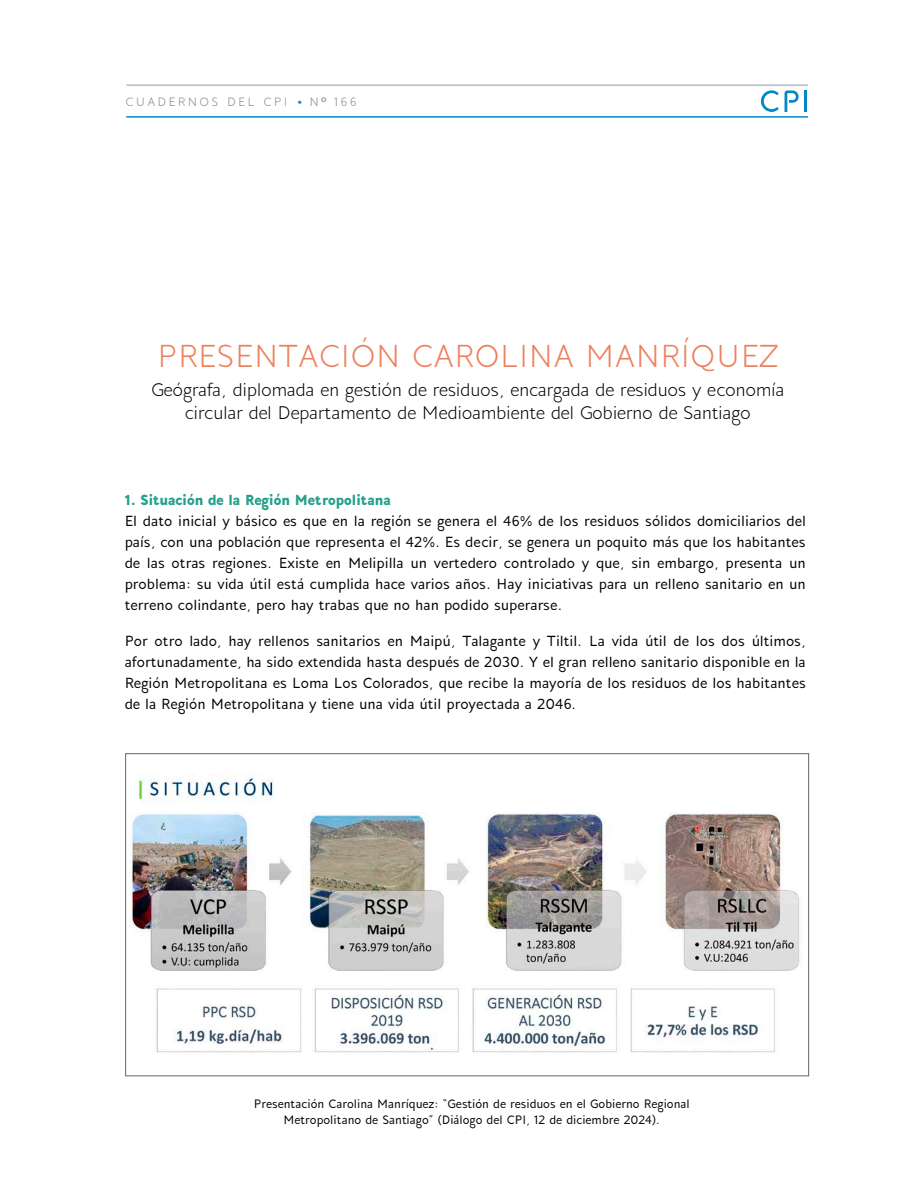
<style>
.page{position:relative;width:918px;height:1188px;background:#fff}
.page>*{position:absolute;margin:0;border:0;box-sizing:border-box;transform-origin:0 0}
.t1{font:39px "Andis";color:#ed815e}
.t2{font:22.5px/22.5px "Andis";letter-spacing:-.02em;color:#000;text-align:center}
.t3{font:500 18px/21px "Andis";color:#000;text-align:justify}
.t4{font:900 18px "Andis";color:#25a08b}
.t5{font:500 15px/16.5px "Andis";color:#000;text-align:center}
.t6{font:14.85px "Andis";letter-spacing:.15em;color:#868688}
.s1{font-family:"Century Gothic";font-size:10.2px;color:#0091ca}
.s2{font-family:"Myriad Pro"}
</style>
<div class="page">
<svg style="left:760px;top:90px;width:19px;height:22px"></svg>
<hr style="left:804px;top:90px;width:3px;height:22px;background:#0088c9">
<svg style="left:785px;top:90px;width:14px;height:22px"></svg>
<hr style="left:126px;top:85px;width:682px;height:1px;background:#9a9b9d">
<hr style="left:126px;top:116px;width:682px;height:2px;background:#0088c9">
<img style="left:129px;top:774px;width:671px;height:279px">
<p class="t6" style="left:125px;top:92px;width:233px">CUADERNOS DEL CPI <span class="s1">•</span> N<span class="s2">º</span> 166</p>
<h1 class="t1" style="left:157px;top:332px;width:623px">PRESENTACIÓN CAROLINA MANRÍQUEZ</h1>
<p class="t2" style="left:151px;top:378px;width:635px">Geógrafa, diplomada en gestión de residuos, encargada de residuos y economía circular del Departamento de Medioambiente del Gobierno de Santiago</p>
<p class="t4" style="left:125px;top:488px;width:268px">1. Situación de la Región Metropolitana</p>
<p class="t3" style="left:125px;top:510px;width:683px">El dato inicial y básico es que en la región se genera el 46% de los residuos sólidos domiciliarios del país, con una población que representa el 42%. Es decir, se genera un poquito más que los habitantes de las otras regiones. Existe en Melipilla un vertedero controlado y que, sin embargo, presenta un problema: su vida útil está cumplida hace varios años. Hay iniciativas para un relleno sanitario en un terreno colindante, pero hay trabas que no han podido superarse.</p>
<p class="t3" style="left:125px;top:630px;width:683px">Por otro lado, hay rellenos sanitarios en Maipú, Talagante y Tiltil. La vida útil de los dos últimos, afortunadamente, ha sido extendida hasta después de 2030. Y el gran relleno sanitario disponible en la Región Metropolitana es Loma Los Colorados, que recibe la mayoría de los residuos de los habitantes de la Región Metropolitana y tiene una vida útil proyectada a 2046.</p>
<p class="t5" style="left:254px;top:1095px;width:437px">Presentación Carolina Manríquez: “Gestión de residuos en el Gobierno Regional<br>Metropolitano de Santiago” (Diálogo del CPI, 12 de diciembre 2024).</p>
</div>
